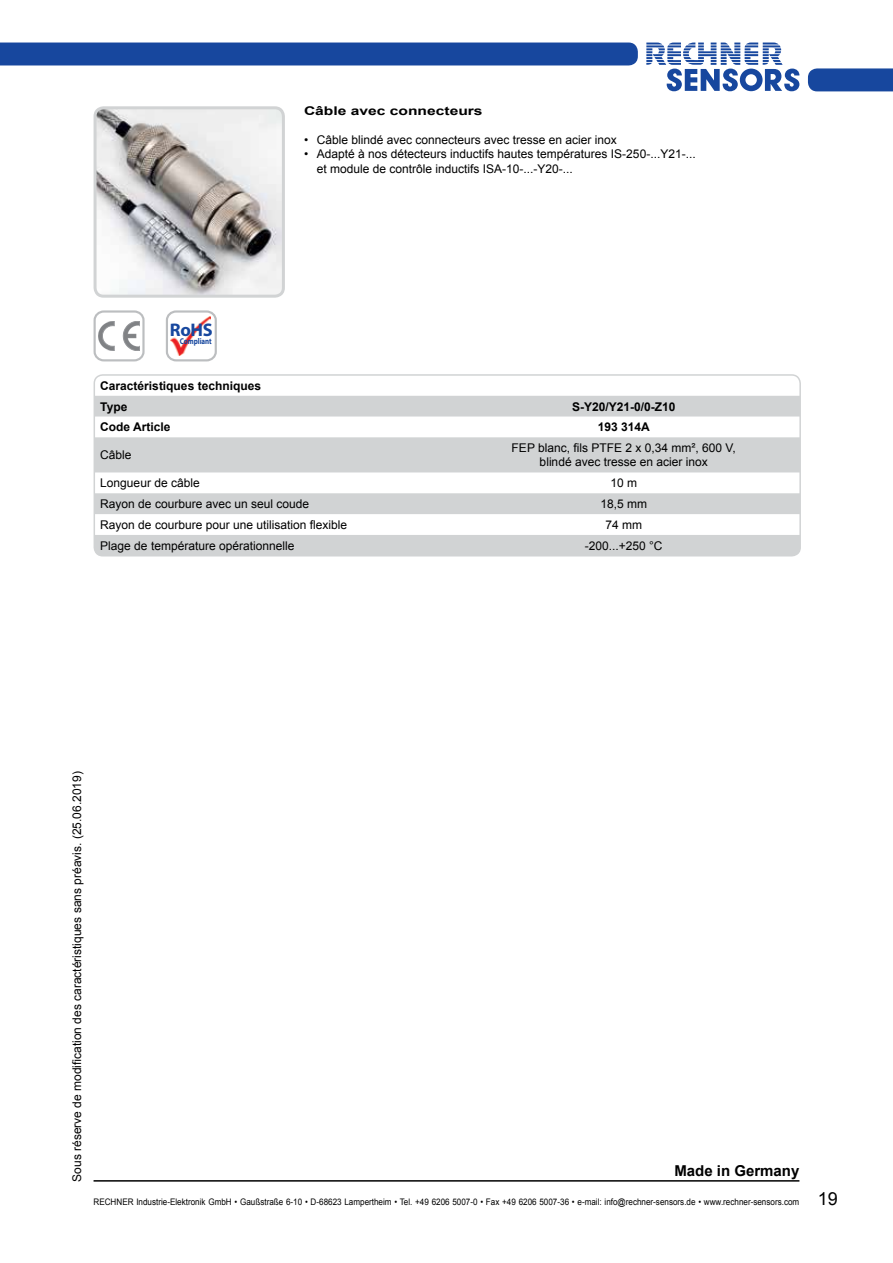
<style>
.page{position:relative;width:893px;height:1263px;background:#fff}
.page>*{position:absolute;margin:0;border:0;box-sizing:border-box;transform-origin:0 0}
.t1{font:700 18.3px "Myriad Pro";color:#17479e}
.t2{font:700 15px "Arial";color:#000}
.t3{font:12px/14.4px "Arial";color:#000}
.t4{font:700 12px/20.7px "Arial";color:#000}
.t5{font:700 12px "Arial";color:#000;scale:1.3 1}
.t6{font:9px "Arial";color:#000;scale:.9 1}
.t7{font:700 8.4px "Myriad Pro";color:#17479e;scale:.82 1}
.s1{font-size:18px}
</style>
<div class="page">
<svg style="left:646px;top:43px;width:153px;height:48px"></svg>
<div style="left:808px;top:68px;width:85px;height:23px;background:#17479e"></div>
<hr style="left:94px;top:1180px;width:705px;height:1px;background:#000">
<div style="left:0;top:43px;width:638px;height:22px;background:#17479e"></div>
<img style="left:98px;top:110px;width:183px;height:184px">
<div style="left:94px;top:106px;width:191px;height:192px;border:3px solid #d1d3d4;border-radius:8px"></div>
<div style="left:94px;top:310px;width:51px;height:51px;border:2px solid #bcbec0;border-radius:9px"></div>
<svg style="left:98px;top:321px;width:42px;height:30px"></svg>
<div style="left:166px;top:310px;width:51px;height:51px;border:2px solid #bcbec0;border-radius:9px"></div>
<img style="left:171px;top:316px;width:39px;height:40px">
<svg style="left:94px;top:396px;width:706px;height:160px;fill:#d1d3d4"></svg>
<div style="left:94px;top:374px;width:707px;height:182px;border:2px solid #d1d3d4;border-radius:9px"></div>
<p class="t5" style="left:304px;top:103px;width:139px">Câble avec connecteurs</p>
<p class="t3" style="left:304px;top:133px;width:314px">• Câble blindé avec connecteurs avec tresse en acier inox</p>
<p class="t3" style="left:317px;top:147px;width:380px;text-indent:-13px">• Adapté à nos détecteurs inductifs hautes températures IS-250-...Y21-... et module de contrôle inductifs ISA-10-...-Y20-...</p>
<h1 class="t1" style="left:170px;top:318px;width:44px">RoHS</h1>
<p class="t7" style="left:180px;top:335px;width:41px">Compliant</p>
<p class="t4" style="left:100px;top:376px;width:162px">Caractéristiques techniques<br>Type</p>
<p class="t4" style="left:572px;top:396px;width:105px">S-Y20/Y21-0/0-Z10</p>
<p class="t4" style="left:100px;top:417px;width:72px">Code Article</p>
<p class="t4" style="left:598px;top:417px;width:54px">193 314A</p>
<p class="t3" style="left:100px;top:448px;width:33px">Câble</p>
<p class="t3" style="left:512px;top:441px;width:226px;text-align:center">FEP blanc, fils PTFE 2 x 0,34 mm², 600 V, blindé avec tresse en acier inox</p>
<p class="t3" style="left:100px;top:476px;width:101px">Longueur de câble</p>
<p class="t3" style="left:610px;top:476px;width:28px">10 m</p>
<p class="t3" style="left:100px;top:497px;width:210px">Rayon de courbure avec un seul coude</p>
<p class="t3" style="left:600px;top:497px;width:48px">18,5 mm</p>
<p class="t3" style="left:100px;top:518px;width:248px">Rayon de courbure pour une utilisation flexible</p>
<p class="t3" style="left:605px;top:518px;width:38px">74 mm</p>
<p class="t3" style="left:100px;top:538px;width:196px">Plage de température opérationnelle</p>
<p class="t3" style="left:585px;top:538px;width:79px">-200...+250 °C</p>
<p class="t3" style="left:70px;top:1181px;width:412px;rotate:-90deg">Sous réserve de modification des caractéristiques sans préavis. (25.06.2019)</p>
<p class="t2" style="left:674px;top:1161px;width:127px">Made in Germany</p>
<p class="t6" style="left:94px;top:1196px;width:828px">RECHNER Industrie-Elektronik GmbH • Gaußstraße 6-10 • D-68623 Lampertheim • Tel. +49 6206 5007-0 • Fax +49 6206 5007-36 • e-mail: info@rechner-sensors.de • www.rechner-sensors.com <span class="s1">19</span></p>
</div>
